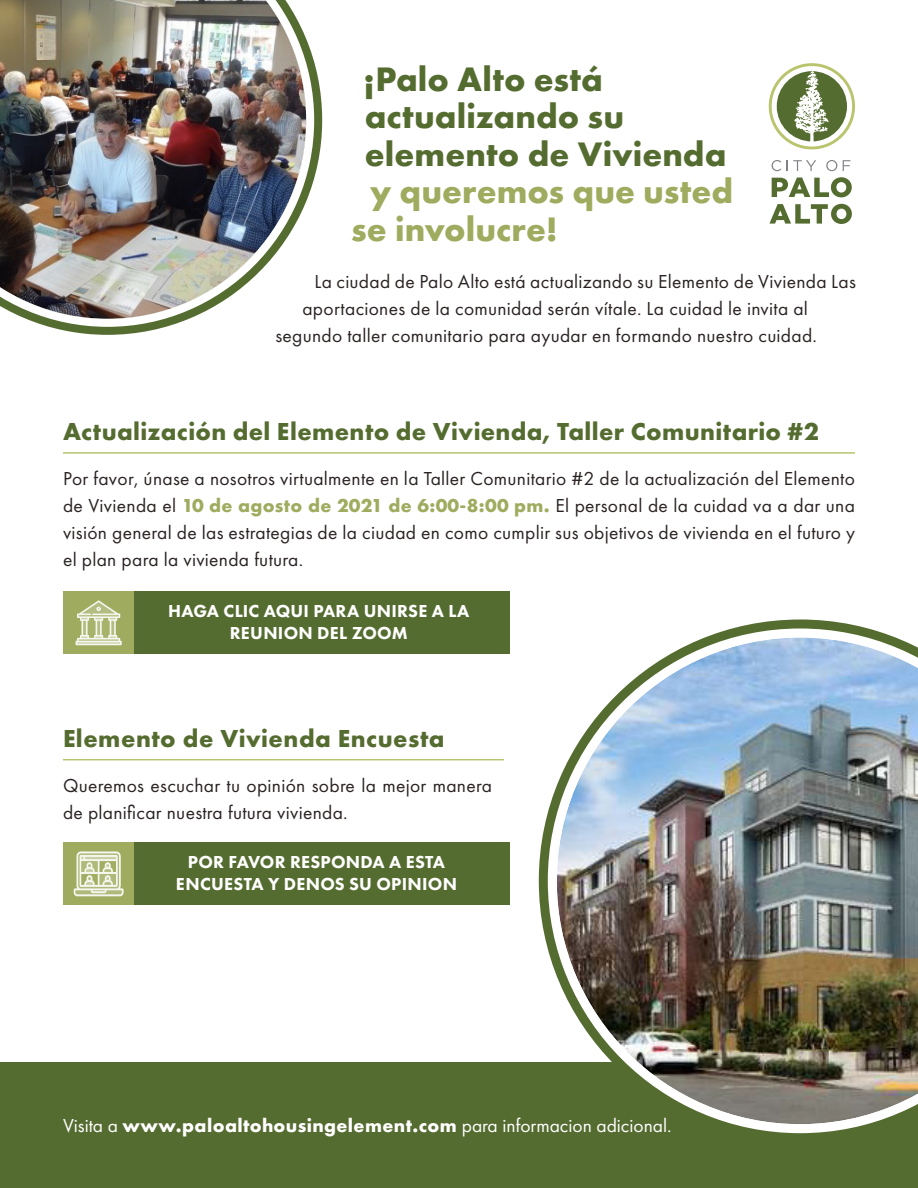
<style>
.page{position:relative;width:918px;height:1188px;background:#fff}
.page>*{position:absolute;margin:0;border:0;box-sizing:border-box;transform-origin:0 0}
.t1{font:700 35.25px/37.5px "Futura PT";letter-spacing:.005em;color:#556c30}
.t2{font:700 35.25px/37.5px "Futura PT";color:#9fab5e}
.Subheader{font:700 25.5px "Futura PT";letter-spacing:.02em;color:#556c30}
.Body{font:19.5px/27px "Futura PT";letter-spacing:.015em;color:#2a2322}
.t3{font:19.5px "Futura PT";color:#fff}
.t4{font:800 18px/21.6px "Futura PT";letter-spacing:.015em;color:#fff;text-align:center}
.s1{font-weight:700;color:#9fab5e}
.s2{font-weight:700}
</style>
<div class="page">
<hr style="left:63px;top:759px;width:441px;height:1px;background:#b9c46c">
<div style="left:0;top:1062px;width:918px;height:126px;background:#556c30"></div>
<hr style="left:63px;top:452px;width:792px;height:2px;background:#b9c46c">
<svg style="left:539px;top:620px;width:331px;height:514px"></svg>
<img style="left:548px;top:629px;width:370px;height:504px">
<svg style="left:772px;top:177px;width:80px;height:20px"></svg>
<svg style="left:769px;top:204px;width:83px;height:20px"></svg>
<svg style="left:772px;top:160px;width:9px;height:11px"></svg>
<svg style="left:787px;top:160px;width:29px;height:11px"></svg>
<svg style="left:826px;top:160px;width:11px;height:11px"></svg>
<svg style="left:843px;top:160px;width:7px;height:11px"></svg>
<svg style="left:769px;top:63px;width:86px;height:86px"></svg>
<svg style="left:50px;top:61px;width:272px;height:274px"></svg>
<img style="left:0;top:0;width:314px;height:327px">
<div style="left:63px;top:592px;width:71px;height:62px;background:#9fab5e"></div>
<svg style="left:76px;top:600px;width:46px;height:45px"></svg>
<div style="left:134px;top:592px;width:375px;height:62px;background:#556c30"></div>
<div style="left:63px;top:843px;width:71px;height:62px;background:#9fab5e"></div>
<div style="left:134px;top:843px;width:375px;height:62px;background:#556c30"></div>
<svg style="left:74px;top:851px;width:50px;height:45px"></svg>
<p class="t1" style="left:363px;top:59px;width:365px">¡Palo Alto está actualizando su elemento de Vivienda</p>
<p class="t2" style="left:351px;top:172px;width:383px;text-indent:19px">y queremos que usted se involucre!</p>
<p class="Body" style="left:302px;top:268px;width:555px;text-indent:12px">La ciudad de Palo Alto está actualizando su Elemento de Vivienda Las aportaciones de la comunidad serán vítale. La cuidad le invita al</p>
<p class="Body" style="left:275px;top:322px;width:543px">segundo taller comunitario para ayudar en formando nuestro cuidad.</p>
<p class="Subheader" style="left:63px;top:415px;width:757px">Actualización del Elemento de Vivienda, Taller Comunitario #2</p>
<p class="Body" style="left:63px;top:465px;width:794px;text-align:justify">Por favor, únase a nosotros virtualmente en la Taller Comunitario #2 de la actualización del Elemento de Vivienda el <span class="s1">10 de agosto de 2021 de 6:00-8:00 pm.</span> El personal de la cuidad va a dar una visión general de las estrategias de la ciudad en como cumplir sus objetivos de vivienda en el futuro y el plan para la vivienda futura.</p>
<p class="t4" style="left:168px;top:600px;width:303px">HAGA CLIC AQUI PARA UNIRSE A LA<br>REUNION DEL ZOOM</p>
<p class="Subheader" style="left:63px;top:722px;width:383px">Elemento de Vivienda Encuesta</p>
<p class="Body" style="left:63px;top:772px;width:430px">Queremos escuchar tu opinión sobre la mejor manera de planificar nuestra futura vivienda.</p>
<p class="t4" style="left:188px;top:851px;width:259px">POR FAVOR RESPONDA A ESTA</p>
<p class="t4" style="left:176px;top:873px;width:283px">ENCUESTA Y DENOS SU OPINION</p>
<p class="t3" style="left:63px;top:1114px;width:610px">Visita a <span class="s2">www.paloaltohousingelement.com</span> para informacion adicional.</p>
</div>
